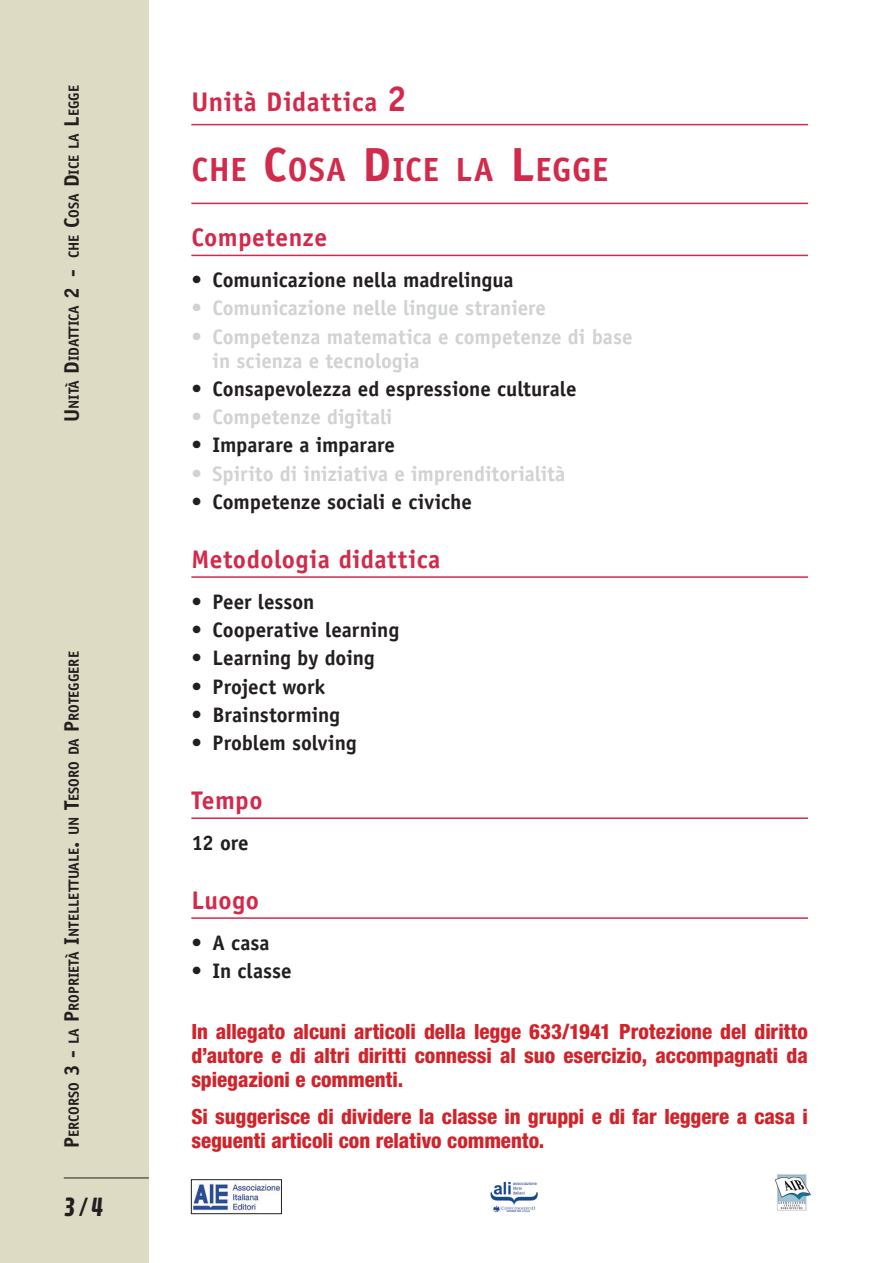
<style>
.page{position:relative;width:893px;height:1263px;background:#fff}
.page>*{position:absolute;margin:0;border:0;box-sizing:border-box;transform-origin:0 0}
.t1{font:700 33.6px "Officina Sans Std";letter-spacing:.02em;color:#d22a4b}
.t2{font:700 27px "Officina Sans Std";letter-spacing:.025em;color:#d22a4b}
.t3{font:700 27px "Calcite Pro";color:#231f20}
.t4{font:700 25.5px "Officina Sans Std";letter-spacing:.02em;color:#d22a4b}
.t5{font:800 condensed 21px/24px "Helvetica Neue LT Std";letter-spacing:-.005em;color:#d1232a;text-align:justify}
.t6{font:700 21px "Officina Sans Std";color:#231f20}
.t7{font:700 21px/24px "Officina Sans Std";color:#d1d2d4}
.t8{font:700 14.7px "Officina Sans Std";color:#231f20}
.s1{font-size:21px}
.s2{font-size:36px}
.s3{font-size:48px}
</style>
<div class="page">
<div style="left:0;top:0;width:149px;height:1263px;background:#dddbc3"></div>
<hr style="left:64px;top:1177px;width:85px;height:1px;background:#231f20">
<img style="left:193px;top:1182px;width:87px;height:30px">
<div style="left:191px;top:1179px;width:91px;height:35px;border:1px solid #231f20"></div>
<img style="left:490px;top:1181px;width:48px;height:32px">
<img style="left:774px;top:1174px;width:38px;height:37px">
<hr style="left:191px;top:255px;width:617px;height:1px;background:#d22a4b">
<hr style="left:191px;top:576px;width:617px;height:2px;background:#d22a4b">
<hr style="left:191px;top:817px;width:617px;height:2px;background:#d22a4b">
<hr style="left:191px;top:917px;width:617px;height:2px;background:#d22a4b">
<hr style="left:191px;top:124px;width:617px;height:1px;background:#d22a4b">
<hr style="left:191px;top:203px;width:617px;height:1px;background:#d22a4b">
<p class="t8" style="left:65px;top:422px;width:339px;rotate:-90deg"><span class="s1">U</span>NITÀ <span class="s1">D</span>IDATTICA <span class="s1">2 -</span> CHE <span class="s1">C</span>OSA <span class="s1">D</span>ICE LA <span class="s1">L</span>EGGE</p>
<p class="t8" style="left:65px;top:1148px;width:498px;rotate:-90deg"><span class="s1">P</span>ERCORSO <span class="s1">3 -</span> LA <span class="s1">P</span>ROPRIETÀ <span class="s1">I</span>NTELLETTUALE<span class="s1">.</span> UN <span class="s1">T</span>ESORO DA <span class="s1">P</span>ROTEGGERE</p>
<p class="t3" style="left:64px;top:1191px;width:41px">3 / 4</p>
<p class="t2" style="left:191px;top:85px;width:217px">Unità Didattica <span class="s2">2</span></p>
<h1 class="t1" style="left:191px;top:149px;width:419px">CHE <span class="s3">C</span>OSA <span class="s3">D</span>ICE LA <span class="s3">L</span>EGGE</h1>
<p class="t4" style="left:191px;top:222px;width:137px">Competenze</p>
<p class="t6" style="left:191px;top:267px;width:324px">• Comunicazione nella madrelingua</p>
<p class="t7" style="left:191px;top:296px;width:356px">• Comunicazione nelle lingue straniere</p>
<p class="t7" style="left:213px;top:324px;width:421px;text-indent:-21px">• Competenza matematica e competenze di base in scienza e tecnologia</p>
<p class="t6" style="left:191px;top:376px;width:387px">• Consapevolezza ed espressione culturale</p>
<p class="t7" style="left:191px;top:405px;width:203px">• Competenze digitali</p>
<p class="t6" style="left:191px;top:432px;width:205px">• Imparare a imparare</p>
<p class="t7" style="left:191px;top:461px;width:375px">• Spirito di iniziativa e imprenditorialità</p>
<p class="t6" style="left:191px;top:489px;width:282px">• Competenze sociali e civiche</p>
<p class="t4" style="left:191px;top:543px;width:251px">Metodologia didattica</p>
<p class="t6" style="left:191px;top:589px;width:125px">• Peer lesson</p>
<p class="t6" style="left:191px;top:617px;width:209px">• Cooperative learning</p>
<p class="t6" style="left:191px;top:645px;width:185px">• Learning by doing</p>
<p class="t6" style="left:191px;top:673px;width:136px">• Project work</p>
<p class="t6" style="left:191px;top:701px;width:150px">• Brainstorming</p>
<p class="t6" style="left:191px;top:730px;width:167px">• Problem solving</p>
<p class="t4" style="left:191px;top:784px;width:73px">Tempo</p>
<p class="t6" style="left:191px;top:830px;width:59px">12 ore</p>
<p class="t4" style="left:191px;top:884px;width:69px">Luogo</p>
<p class="t6" style="left:191px;top:929px;width:80px">• A casa</p>
<p class="t6" style="left:191px;top:958px;width:102px">• In classe</p>
<p class="t5" style="left:191px;top:1019px;width:618px">In allegato alcuni articoli della legge 633/1941 Protezione del diritto d’autore e di altri diritti connessi al suo esercizio, accompagnati da spiegazioni e commenti.</p>
<p class="t5" style="left:191px;top:1104px;width:618px">Si suggerisce di dividere la classe in gruppi e di far leggere a casa i seguenti articoli con relativo commento.</p>
</div>
